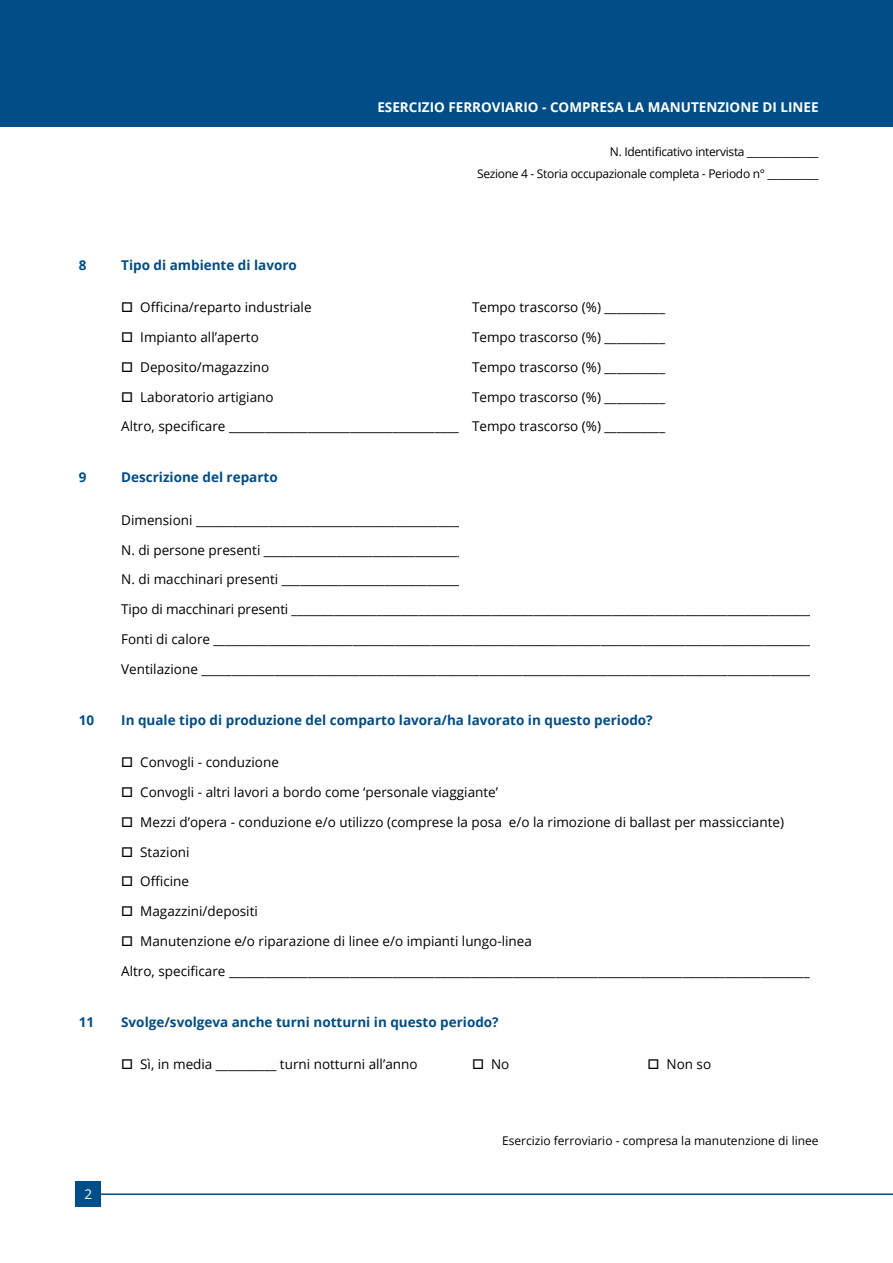
<style>
.page{position:relative;width:893px;height:1263px;background:#fff}
.page>*{position:absolute;margin:0;border:0;box-sizing:border-box;transform-origin:0 0}
.t1{font:13.5px/29.7px "Open Sans";color:#000}
.t2{font:700 13.5px "Open Sans";color:#004d87}
.t3{font:700 13.5px "Open Sans";color:#fff}
.t4{font:13.5px "Open Sans";color:#fff}
.t5{font:12px/22.5px "Open Sans";letter-spacing:-.025em;color:#000;text-align:right}
.t6{font:12px "Open Sans";color:#000}
</style>
<div class="page">
<hr style="left:92px;top:1193px;width:801px;height:2px;background:#004d87">
<div style="left:75px;top:1181px;width:26px;height:26px;background:#004d87"></div>
<div style="left:0;top:0;width:893px;height:127px;background:#004d87"></div>
<p class="t3" style="left:377px;top:97px;width:443px">ESERCIZIO FERROVIARIO - COMPRESA LA MANUTENZIONE DI LINEE</p>
<p class="t5" style="left:477px;top:140px;width:343px">N. Identificativo intervista ______________<br>Sezione 4 - Storia occupazionale completa - Periodo n° __________</p>
<p class="t2" style="left:79px;top:255px;width:9px">8</p>
<p class="t2" style="left:121px;top:255px;width:177px">Tipo di ambiente di lavoro</p>
<p class="t1" style="left:121px;top:292px;width:192px">□ Officina/reparto industriale</p>
<p class="t1" style="left:472px;top:292px;width:195px">Tempo trascorso (%) __________</p>
<p class="t1" style="left:121px;top:322px;width:139px">□ Impianto all’aperto</p>
<p class="t1" style="left:472px;top:322px;width:195px">Tempo trascorso (%) __________</p>
<p class="t1" style="left:121px;top:352px;width:150px">□ Deposito/magazzino</p>
<p class="t1" style="left:472px;top:352px;width:195px">Tempo trascorso (%) __________</p>
<p class="t1" style="left:121px;top:382px;width:154px">□ Laboratorio artigiano</p>
<p class="t1" style="left:472px;top:381px;width:195px">Tempo trascorso (%) __________</p>
<p class="t1" style="left:121px;top:411px;width:545px">Altro, specificare ______________________________________ Tempo trascorso (%) __________</p>
<p class="t2" style="left:79px;top:468px;width:9px">9</p>
<p class="t2" style="left:121px;top:468px;width:158px">Descrizione del reparto</p>
<p class="t1" style="left:121px;top:505px;width:342px">Dimensioni ____________________________________________</p>
<p class="t1" style="left:121px;top:535px;width:344px">N. di persone presenti _________________________________</p>
<p class="t1" style="left:121px;top:564px;width:344px">N. di macchinari presenti ______________________________</p>
<p class="t1" style="left:121px;top:594px;width:692px">Tipo di macchinari presenti ______________________________________________________________________________________</p>
<p class="t1" style="left:121px;top:624px;width:693px">Fonti di calore ___________________________________________________________________________________________________</p>
<p class="t1" style="left:121px;top:654px;width:693px">Ventilazione _____________________________________________________________________________________________________</p>
<p class="t2" style="left:79px;top:710px;width:17px">10</p>
<p class="t2" style="left:121px;top:710px;width:533px">In quale tipo di produzione del comparto lavora/ha lavorato in questo periodo?</p>
<p class="t1" style="left:121px;top:747px;width:159px">□ Convogli - conduzione</p>
<p class="t1" style="left:121px;top:777px;width:378px">□ Convogli - altri lavori a bordo come ‘personale viaggiante’</p>
<p class="t1" style="left:121px;top:807px;width:664px">□ Mezzi d’opera - conduzione e/o utilizzo (comprese la posa e/o la rimozione di ballast per massicciante)</p>
<p class="t1" style="left:121px;top:837px;width:70px">□ Stazioni</p>
<p class="t1" style="left:121px;top:866px;width:69px">□ Officine</p>
<p class="t1" style="left:121px;top:896px;width:138px">□ Magazzini/depositi</p>
<p class="t1" style="left:121px;top:926px;width:690px">□ Manutenzione e/o riparazione di linee e/o impianti lungo-linea<br>Altro, specificare ________________________________________________________________________________________________</p>
<p class="t2" style="left:79px;top:1012px;width:17px">11</p>
<p class="t2" style="left:121px;top:1012px;width:379px">Svolge/svolgeva anche turni notturni in questo periodo?</p>
<p class="t1" style="left:121px;top:1049px;width:298px">□ Sì, in media __________ turni notturni all’anno</p>
<p class="t1" style="left:472px;top:1049px;width:39px">□ No</p>
<p class="t1" style="left:647px;top:1049px;width:65px">□ Non so</p>
<p class="t4" style="left:84px;top:1184px;width:9px">2</p>
<p class="t6" style="left:502px;top:1132px;width:318px">Esercizio ferroviario - compresa la manutenzione di linee</p>
</div>
